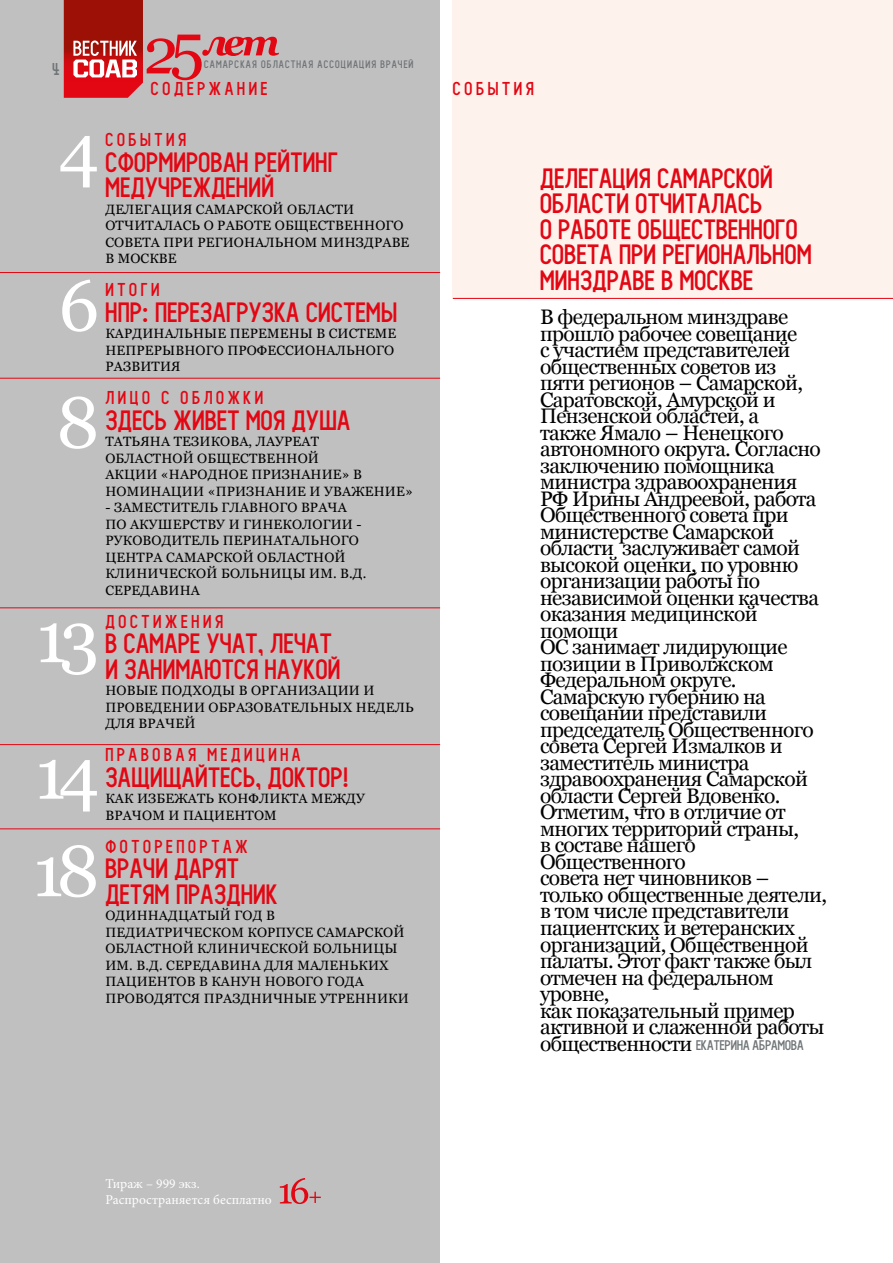
<style>
.page{position:relative;width:893px;height:1263px;background:#fff}
.page>*{position:absolute;margin:0;border:0;box-sizing:border-box;transform-origin:0 0}
.t1{font:72px/156px "Georgia";color:#fff}
.t2{font:27px/25.5px "Probel C";letter-spacing:.01em;color:#e30613}
.t3{font:21px/16.5px "Georgia";letter-spacing:-.03em;color:#000}
.t4{font:18px "Probel C";letter-spacing:.2em;color:#e30613}
.t5{font:16.5px "Probel C";color:#707578}
.t6{font:13.5px/16.5px "Georgia";letter-spacing:.01em;color:#000}
.t7{font:13.5px/16.2px "Minion Pro";color:#fff}
.t8{font:13.5px "Probel C";color:#707578}
.t9{font:10.5px "Probel C";letter-spacing:.1em;color:#707578}
.s1{font-family:"Georgia";font-size:21px;color:#000}
</style>
<div class="page">
<div style="left:453px;top:0;width:440px;height:299px;background:#fef2ed"></div>
<div style="left:0;top:0;width:440px;height:1263px;background:#c1c0c0"></div>
<hr style="left:453px;top:298px;width:440px;height:1px;background:#e30613">
<hr style="left:0;top:378px;width:440px;height:1px;background:#e30613">
<hr style="left:0;top:272px;width:440px;height:1px;background:#e30613">
<hr style="left:0;top:607px;width:440px;height:1px;background:#e30613">
<hr style="left:0;top:744px;width:440px;height:1px;background:#e30613">
<hr style="left:0;top:828px;width:440px;height:1px;background:#e30613">
<svg style="left:280px;top:1178px;width:41px;height:26px"></svg>
<svg style="left:64px;top:0;width:215px;height:98px"></svg>
<p class="t5" style="left:52px;top:60px;width:9px">4</p>
<p class="t9" style="left:204px;top:58px;width:211px">САМАРСКАЯ ОБЛАСТНАЯ АССОЦИАЦИЯ ВРАЧЕЙ</p>
<p class="t4" style="left:151px;top:78px;width:118px">СОДЕРЖАНИЕ</p>
<p class="t4" style="left:453px;top:78px;width:82px">СОБЫТИЯ</p>
<h1 class="t1" style="left:59px;top:73px;width:42px">4<br>6</h1>
<h1 class="t1" style="left:56px;top:346px;width:44px">8</h1>
<h1 class="t1" style="left:35px;top:571px;width:66px;line-height:136.5px">13<br>14</h1>
<h1 class="t1" style="left:33px;top:795px;width:68px">18</h1>
<p class="t4" style="left:105px;top:129px;width:82px">СОБЫТИЯ</p>
<p class="t2" style="left:105px;top:149px;width:234px">СФОРМИРОВАН РЕЙТИНГ<br>МЕДУЧРЕЖДЕНИЙ</p>
<p class="t6" style="left:105px;top:201px;width:305px">ДЕЛЕГАЦИЯ САМАРСКОЙ ОБЛАСТИ<br>ОТЧИТАЛАСЬ О РАБОТЕ ОБЩЕСТВЕННОГО<br>СОВЕТА ПРИ РЕГИОНАЛЬНОМ МИНЗДРАВЕ<br>В МОСКВЕ</p>
<p class="t4" style="left:105px;top:279px;width:56px">ИТОГИ</p>
<p class="t2" style="left:105px;top:299px;width:293px">НПР: ПЕРЕЗАГРУЗКА СИСТЕМЫ</p>
<p class="t6" style="left:105px;top:326px;width:292px">КАРДИНАЛЬНЫЕ ПЕРЕМЕНЫ В СИСТЕМЕ<br>НЕПРЕРЫВНОГО ПРОФЕССИОНАЛЬНОГО<br>РАЗВИТИЯ</p>
<p class="t4" style="left:105px;top:387px;width:159px">ЛИЦО С ОБЛОЖКИ</p>
<p class="t2" style="left:105px;top:407px;width:246px">ЗДЕСЬ ЖИВЕТ МОЯ ДУША</p>
<p class="t6" style="left:105px;top:434px;width:309px">ТАТЬЯНА ТЕЗИКОВА, ЛАУРЕАТ<br>ОБЛАСТНОЙ ОБЩЕСТВЕННОЙ<br>АКЦИИ «НАРОДНОЕ ПРИЗНАНИЕ» В<br>НОМИНАЦИИ «ПРИЗНАНИЕ И УВАЖЕНИЕ»</p>
<p class="t6" style="left:105px;top:500px;width:263px">- ЗАМЕСТИТЕЛЬ ГЛАВНОГО ВРАЧА<br>ПО АКУШЕРСТВУ И ГИНЕКОЛОГИИ -<br>РУКОВОДИТЕЛЬ ПЕРИНАТАЛЬНОГО<br>ЦЕНТРА САМАРСКОЙ ОБЛАСТНОЙ<br>КЛИНИЧЕСКОЙ БОЛЬНИЦЫ ИМ. В.Д.<br>СЕРЕДАВИНА</p>
<p class="t4" style="left:105px;top:611px;width:119px">ДОСТИЖЕНИЯ</p>
<p class="t2" style="left:105px;top:631px;width:237px">В САМАРЕ УЧАТ, ЛЕЧАТ<br>И ЗАНИМАЮТСЯ НАУКОЙ</p>
<p class="t6" style="left:105px;top:683px;width:310px">НОВЫЕ ПОДХОДЫ В ОРГАНИЗАЦИИ И<br>ПРОВЕДЕНИИ ОБРАЗОВАТЕЛЬНЫХ НЕДЕЛЬ<br>ДЛЯ ВРАЧЕЙ</p>
<p class="t4" style="left:105px;top:744px;width:197px">ПРАВОВАЯ МЕДИЦИНА</p>
<p class="t2" style="left:105px;top:764px;width:245px">ЗАЩИЩАЙТЕСЬ, ДОКТОР!</p>
<p class="t6" style="left:105px;top:791px;width:261px">КАК ИЗБЕЖАТЬ КОНФЛИКТА МЕЖДУ<br>ВРАЧОМ И ПАЦИЕНТОМ</p>
<p class="t4" style="left:105px;top:836px;width:144px">ФОТОРЕПОРТАЖ</p>
<p class="t2" style="left:105px;top:856px;width:174px">ВРАЧИ ДАРЯТ<br>ДЕТЯМ ПРАЗДНИК</p>
<p class="t6" style="left:105px;top:908px;width:305px">ОДИННАДЦАТЫЙ ГОД В<br>ПЕДИАТРИЧЕСКОМ КОРПУСЕ САМАРСКОЙ<br>ОБЛАСТНОЙ КЛИНИЧЕСКОЙ БОЛЬНИЦЫ<br>ИМ. В.Д. СЕРЕДАВИНА ДЛЯ МАЛЕНЬКИХ<br>ПАЦИЕНТОВ В КАНУН НОВОГО ГОДА<br>ПРОВОДЯТСЯ ПРАЗДНИЧНЫЕ УТРЕННИКИ</p>
<p class="t2" style="left:540px;top:166px;width:273px">ДЕЛЕГАЦИЯ САМАРСКОЙ<br>ОБЛАСТИ ОТЧИТАЛАСЬ<br>О РАБОТЕ ОБЩЕСТВЕННОГО<br>СОВЕТА ПРИ РЕГИОНАЛЬНОМ<br>МИНЗДРАВЕ В МОСКВЕ</p>
<p class="t3" style="left:540px;top:309px;width:289px">В федеральном минздраве прошло рабочее совещание<br>с участием представителей общественных советов из<br>пяти регионов – Самарской,<br>Саратовской, Амурской и<br>Пензенской областей, а<br>также Ямало – Ненецкого автономного округа. Согласно заключению помощника министра здравоохранения<br>РФ Ирины Андреевой, работа<br>Общественного совета при министерстве Самарской области заслуживает самой высокой оценки, по уровню организации работы по независимой оценки качества оказания медицинской помощи<br>ОС занимает лидирующие позиции в Приволжском<br>Федеральном округе.<br>Самарскую губернию на совещании представили председатель Общественного совета Сергей Измалков и заместитель министра здравоохранения Самарской области Сергей Вдовенко.<br>Отметим, что в отличие от многих территорий страны,<br>в составе нашего<br>Общественного<br>совета нет чиновников – только общественные деятели, в том числе представители пациентских и ветеранских организаций, Общественной палаты. Этот факт также был отмечен на федеральном уровне,<br>как показательный пример активной и слаженной работы</p>
<p class="t8" style="left:540px;top:1038px;width:265px"><span class="s1">общественности</span> ЕКАТЕРИНА АБРАМОВА</p>
<p class="t7" style="left:105px;top:1175px;width:168px">Тираж – 999 экз.<br>Распространяется бесплатно</p>
</div>
